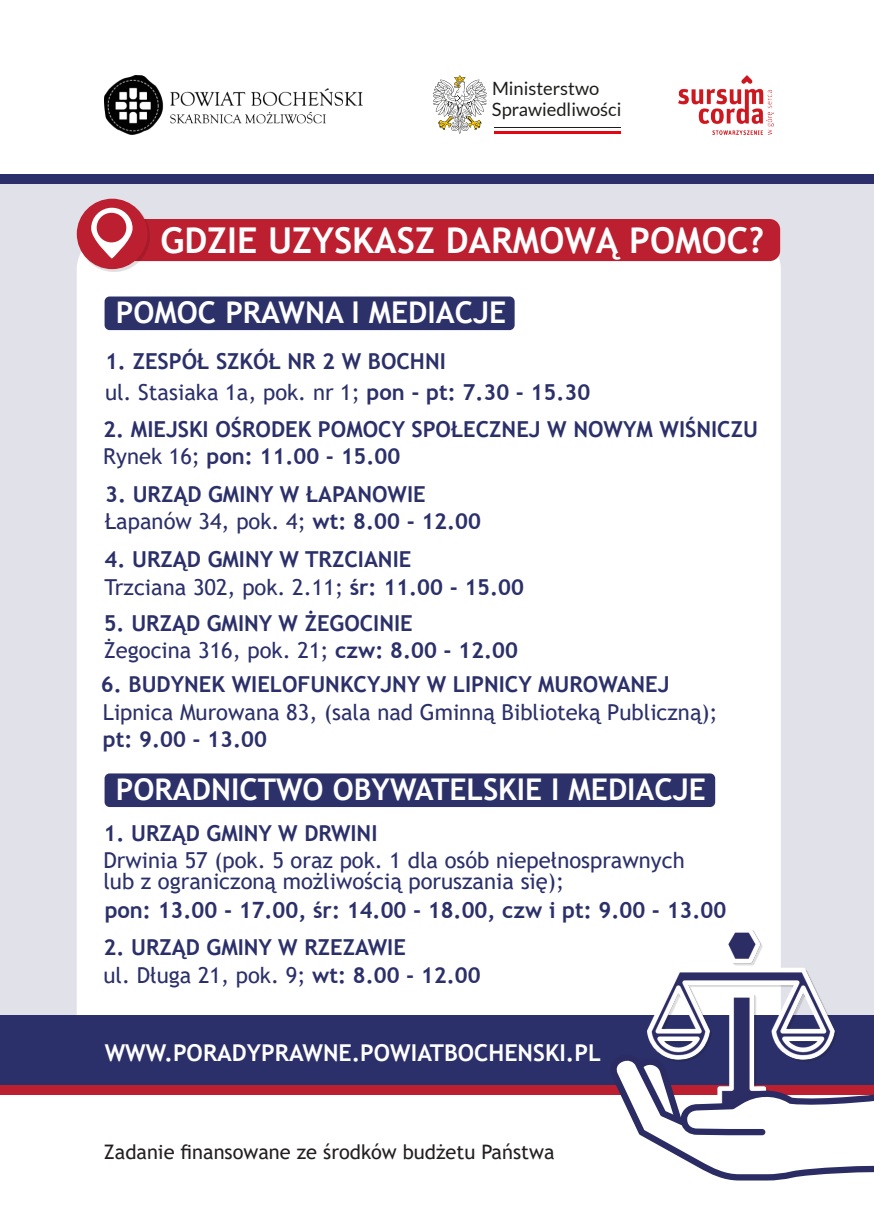
<style>
.page{position:relative;width:874px;height:1225px;background:#fff}
.page>*{position:absolute;margin:0;border:0;box-sizing:border-box;transform-origin:0 0}
.t1{font:700 35.6px "Trebuchet MS";color:#fff}
.t2{font:700 30px "Trebuchet MS";color:#fff}
.t3{font:700 23.2px "Trebuchet MS";color:#fff}
.t4{font:700 22.4px "Trebuchet MS";color:#2b306a}
.t5{font:700 22px/27.4px "Trebuchet MS";color:#2b306a}
.t6{font:22px/20.8px "Trebuchet MS";color:#2b306a}
.t7{font:20px "Trebuchet MS";color:#231f20}
.t8{font:18.4px/20.4px "Lato";color:#1d1d1b}
.s1{font-weight:700}
.s2{font-weight:400}
</style>
<div class="page">
<div style="left:0;top:183px;width:873px;height:874px;background:#e1e1e9"></div>
<div style="left:77px;top:234px;width:703px;height:849px;background:#fff;border-radius:35px"></div>
<div style="left:125px;top:219px;width:654px;height:42px;background:#bc1f2f;border-radius:11px"></div>
<img style="left:79px;top:201px;width:71px;height:70px">
<div style="left:77px;top:199px;width:70px;height:70px;background:#bc1f2f;border-radius:50%"></div>
<div style="left:104px;top:296px;width:410px;height:34px;background:#2c3169;border-radius:5px"></div>
<div style="left:104px;top:773px;width:610px;height:34px;background:#2c3169;border-radius:5px"></div>
<svg style="left:91px;top:208px;width:41px;height:51px"></svg>
<div style="left:97px;top:213px;width:29px;height:29px;background:#bc1f2f;border-radius:50%"></div>
<div style="left:0;top:1015px;width:873px;height:75px;background:#2b306a"></div>
<div style="left:0;top:1085px;width:873px;height:10px;background:#bc1f2f"></div>
<img style="left:647px;top:928px;width:189px;height:123px">
<svg style="left:616px;top:1051px;width:257px;height:129px"></svg>
<div style="left:0;top:174px;width:873px;height:9px;background:#2b306a"></div>
<img style="left:678px;top:76px;width:94px;height:59px">
<hr style="left:493px;top:131px;width:127px;height:3px;background:#e30613">
<hr style="left:493px;top:127px;width:127px;height:1px;background:#1d1d1b">
<svg style="left:432px;top:75px;width:54px;height:59px"></svg>
<img style="left:105px;top:76px;width:257px;height:59px">
<p class="t8" style="left:491px;top:78px;width:131px">Ministerstwo<br>Sprawiedliwości</p>
<h1 class="t1" style="left:160px;top:226px;width:604px">GDZIE UZYSKASZ DARMOWĄ POMOC?</h1>
<h2 class="t2" style="left:116px;top:301px;width:391px">POMOC PRAWNA I MEDIACJE</h2>
<p class="t5" style="left:105px;top:350px;width:342px">1. ZESPÓŁ SZKÓŁ NR 2 W BOCHNI</p>
<p class="t6" style="left:105px;top:383px;width:486px">ul. Stasiaka 1a, pok. nr 1; <span class="s1">pon - pt: 7.30 - 15.30</span></p>
<p class="t5" style="left:103px;top:417px;width:655px">2. MIEJSKI OŚRODEK POMOCY SPOŁECZNEJ W NOWYM WIŚNICZU<br><span class="s2">Rynek 16;</span> pon: 11.00 - 15.00</p>
<p class="t5" style="left:105px;top:482px;width:377px">3. URZĄD GMINY W ŁAPANOWIE<br><span class="s2">Łapanów 34, pok. 4;</span> wt: 8.00 - 12.00</p>
<p class="t5" style="left:105px;top:547px;width:421px">4. URZĄD GMINY W TRZCIANIE<br><span class="s2">Trzciana 302, pok. 2.11;</span> śr: 11.00 - 15.00</p>
<p class="t5" style="left:104px;top:611px;width:415px">5. URZĄD GMINY W ŻEGOCINIE<br><span class="s2">Żegocina 316, pok. 21;</span> czw: 8.00 - 12.00</p>
<p class="t5" style="left:101px;top:673px;width:570px">6. BUDYNEK WIELOFUNKCYJNY W LIPNICY MUROWANEJ</p>
<p class="t6" style="left:103px;top:704px;width:616px">Lipnica Murowana 83, (sala nad Gminną Biblioteką Publiczną);</p>
<p class="t5" style="left:103px;top:727px;width:165px">pt: 9.00 - 13.00</p>
<h2 class="t2" style="left:116px;top:778px;width:591px">PORADNICTWO OBYWATELSKIE I MEDIACJE</h2>
<p class="t5" style="left:103px;top:821px;width:275px">1. URZĄD GMINY W DRWINI</p>
<p class="t6" style="left:103px;top:851px;width:582px">Drwinia 57 (pok. 5 oraz pok. 1 dla osób niepełnosprawnych lub z ograniczoną możliwością poruszania się);</p>
<p class="t4" style="left:105px;top:901px;width:623px">pon: 13.00 - 17.00, śr: 14.00 - 18.00, czw i pt: 9.00 - 13.00</p>
<p class="t5" style="left:103px;top:936px;width:378px">2. URZĄD GMINY W RZEZAWIE<br><span class="s2">ul. Długa 21, pok. 9;</span> wt: 8.00 - 12.00</p>
<p class="t3" style="left:105px;top:1043px;width:497px">WWW.PORADYPRAWNE.POWIATBOCHENSKI.PL</p>
<p class="t7" style="left:104px;top:1144px;width:452px">Zadanie finansowane ze środków budżetu Państwa</p>
</div>
